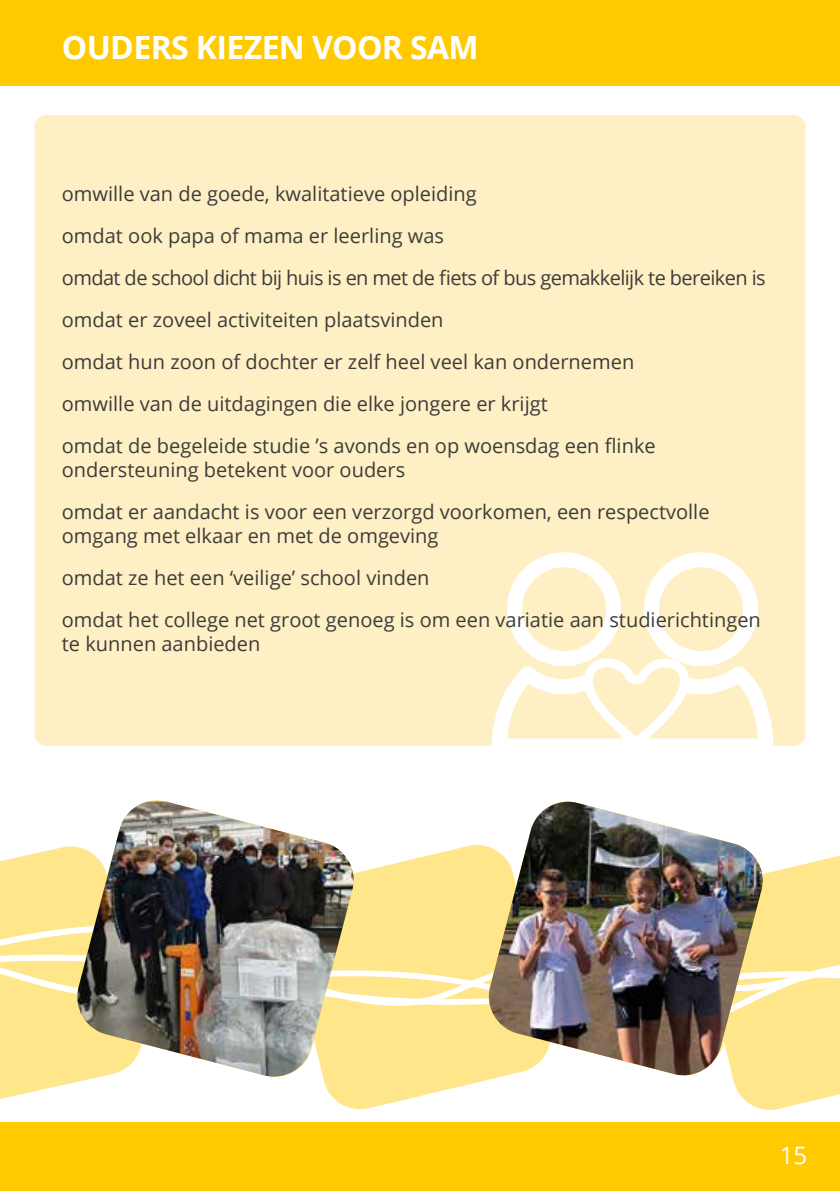
<style>
.page{position:relative;width:840px;height:1191px;background:#fff}
.page>*{position:absolute;margin:0;border:0;box-sizing:border-box;transform-origin:0 0}
.t1{font:700 32px "Open Sans";letter-spacing:-.02em;color:#fff}
.t2{font:24px "Open Sans";color:#fff}
.t3{font:20px/42px "Open Sans";color:#3c3c3b}
</style>
<div class="page">
<div style="left:35px;top:115px;width:770px;height:631px;background:#ffefc4;border-radius:11px"></div>
<div style="left:0;top:0;width:839px;height:85px;background:#ffca00"></div>
<svg style="left:491px;top:552px;width:283px;height:194px"></svg>
<div style="left:0;top:1123px;width:839px;height:68px;background:#ffca00"></div>
<svg style="left:0;top:846px;width:85px;height:253px;background:#ffe999"></svg>
<svg style="left:733px;top:856px;width:106px;height:254px;background:#ffe999"></svg>
<svg style="left:323px;top:845px;width:168px;height:265px;fill:#ffe68a"></svg>
<svg style="left:0;top:924px;width:839px;height:18px;background:#ffe893"></svg>
<svg style="left:0;top:942px;width:839px;height:100px;background:#ffe999"></svg>
<img style="left:484px;top:801px;width:282px;height:278px">
<img style="left:73px;top:801px;width:284px;height:275px">
<h1 class="t1" style="left:62px;top:24px;width:418px">OUDERS KIEZEN VOOR SAM</h1>
<p class="t3" style="left:62px;top:172px;width:705px">omwille van de goede, kwalitatieve opleiding<br>omdat ook papa of mama er leerling was<br>omdat de school dicht bij huis is en met de fiets of bus gemakkelijk te bereiken is omdat er zoveel activiteiten plaatsvinden<br>omdat hun zoon of dochter er zelf heel veel kan ondernemen<br>omwille van de uitdagingen die elke jongere er krijgt<br>omdat de begeleide studie ’s avonds en op woensdag een flinke</p>
<p class="t3" style="left:62px;top:448px;width:649px">ondersteuning betekent voor ouders<br>omdat er aandacht is voor een verzorgd voorkomen, een respectvolle</p>
<p class="t3" style="left:62px;top:514px;width:700px">omgang met elkaar en met de omgeving<br>omdat ze het een ‘veilige’ school vinden<br>omdat het college net groot genoeg is om een variatie aan studierichtingen</p>
<p class="t3" style="left:62px;top:622px;width:200px">te kunnen aanbieden</p>
<p class="t2" style="left:779px;top:1138px;width:29px">15</p>
</div>
